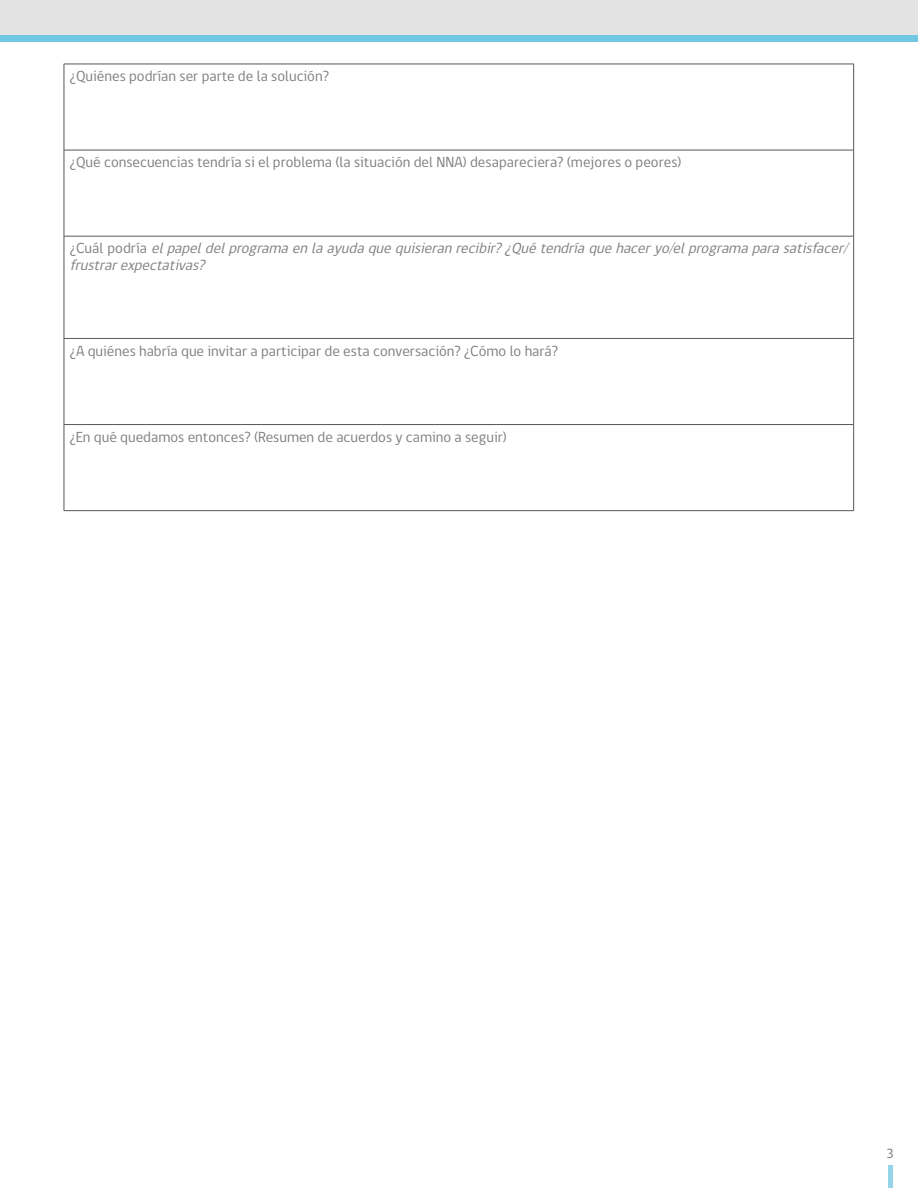
<style>
.page{position:relative;width:918px;height:1188px;background:#fff}
.page>*{position:absolute;margin:0;border:0;box-sizing:border-box;transform-origin:0 0}
.t1{font:15px "gob CL";color:#7f7f7f}
.t2{font:italic 15px/16.2px "gob CL";color:#7f7f7f}
.t3{font:13.5px "gob CL";color:#706f6f}
.s1{font-style:normal}
</style>
<div class="page">
<div style="left:888px;top:1166px;width:5px;height:22px;background:#95d4e9"></div>
<div style="left:0;top:0;width:918px;height:39px;background:#e3e3e3"></div>
<div style="left:0;top:35px;width:918px;height:6px;background:#70c8e3"></div>
<hr style="left:64px;top:64px;width:790px;height:1px;background:#575756">
<hr style="left:64px;top:64px;width:1px;height:86px;background:#575756">
<hr style="left:853px;top:64px;width:1px;height:86px;background:#575756">
<hr style="left:64px;top:150px;width:790px;height:1px;background:#575756">
<hr style="left:64px;top:150px;width:1px;height:86px;background:#575756">
<hr style="left:853px;top:150px;width:1px;height:86px;background:#575756">
<hr style="left:64px;top:236px;width:790px;height:1px;background:#575756">
<hr style="left:64px;top:236px;width:1px;height:102px;background:#575756">
<hr style="left:853px;top:236px;width:1px;height:102px;background:#575756">
<hr style="left:64px;top:338px;width:790px;height:1px;background:#575756">
<hr style="left:64px;top:339px;width:1px;height:85px;background:#575756">
<hr style="left:853px;top:339px;width:1px;height:85px;background:#575756">
<hr style="left:64px;top:424px;width:790px;height:1px;background:#575756">
<hr style="left:64px;top:425px;width:1px;height:85px;background:#575756">
<hr style="left:853px;top:425px;width:1px;height:85px;background:#575756">
<hr style="left:64px;top:510px;width:790px;height:1px;background:#575756">
<p class="t1" style="left:70px;top:66px;width:261px">¿Quiénes podrían ser parte de la solución?</p>
<p class="t1" style="left:70px;top:152px;width:613px">¿Qué consecuencias tendría si el problema (la situación del NNA) desapareciera? (mejores o peores)</p>
<p class="t2" style="left:70px;top:241px;width:784px"><span class="s1">¿ C u á l p o d r í a</span> elpapeldelprogramaenlaayudaquequisieranrecibir?¿Quétendríaquehaceryo/elprogramaparasatisfacer/ frustrarexpectativas?</p>
<p class="t1" style="left:70px;top:340px;width:490px">¿A quiénes habría que invitar a participar de esta conversación? ¿Cómo lo hará?</p>
<p class="t1" style="left:70px;top:427px;width:439px">¿En qué quedamos entonces? (Resumen de acuerdos y camino a seguir)</p>
<p class="t3" style="left:887px;top:1144px;width:9px">3</p>
</div>
